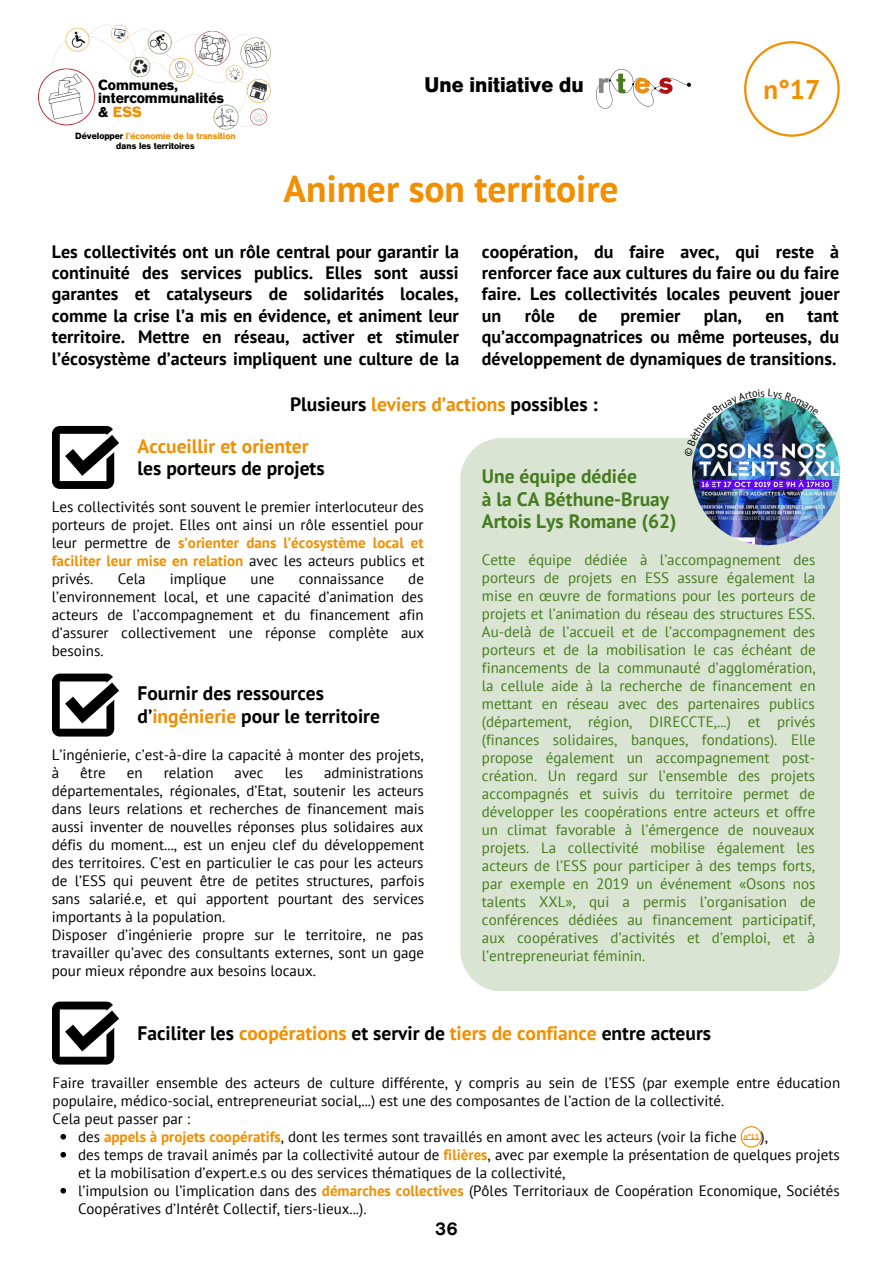
<style>
.page{position:relative;width:893px;height:1264px;background:#fff}
.page>*{position:absolute;margin:0;border:0;box-sizing:border-box;transform-origin:0 0}
.t1{font:700 37.5px "PT Sans";color:#f18f00}
.t2{font:700 27px "PT Sans";color:#f18f00}
.t3{font:700 21px "AG Old Face";color:#000}
.t4{font:700 19.5px/22.5px "PT Sans";color:#000}
.t5{font:700 19.5px/22.5px "PT Sans";color:#457c1f}
.t6{font:700 19.5px "PT Sans";color:#f18f00}
.t7{font:700 18px/21.3px "PT Sans";color:#000;text-align:justify}
.t8{font:500 18px "AG Old Face";color:#000}
.t9{font:15px/18px "PT Sans";color:#000}
.t10{font:15px/18px "PT Sans";color:#457c1f;text-align:justify}
.t11{font:700 14.7px/13.5px "AG Old Face";color:#000}
.t12{font:700 9px/10.5px "AG Old Face";color:#000;text-align:center}
.t13{font:700 7.2px "PT Sans";color:#f18f00}
.s1{color:#f18f00}
.s2{font-weight:700;color:#f18f00}
</style>
<div class="page">
<img style="left:596px;top:70px;width:94px;height:38px">
<svg style="left:744px;top:41px;width:95px;height:96px"></svg>
<svg style="left:60px;top:1133px;width:6px;height:6px"></svg>
<svg style="left:60px;top:1151px;width:6px;height:6px"></svg>
<svg style="left:60px;top:1187px;width:6px;height:6px"></svg>
<svg style="left:740px;top:1126px;width:22px;height:21px"></svg>
<svg style="left:52px;top:426px;width:67px;height:63px"></svg>
<svg style="left:52px;top:673px;width:67px;height:63px"></svg>
<svg style="left:52px;top:1001px;width:67px;height:63px"></svg>
<div style="left:460px;top:438px;width:379px;height:552px;background:#d9e4d2"></div>
<img style="left:692px;top:397px;width:147px;height:148px;border-radius:50%">
<img style="left:38px;top:24px;width:233px;height:106px">
<img style="left:684px;top:397px;width:134px;height:60px">
<p class="t11" style="left:98px;top:79px;width:127px">Communes, intercommunalités &amp; <span class="s1">ESS</span></p>
<p class="t12" style="left:75px;top:131px;width:162px">Développer <span class="s1">l’économie de la transition </span>dans les territoires</p>
<h3 class="t3" style="left:424px;top:77px;width:161px">Une initiative du</h3>
<h2 class="t2" style="left:763px;top:71px;width:59px">n°17</h2>
<h1 class="t1" style="left:283px;top:164px;width:336px">Animer son territoire</h1>
<p class="t7" style="left:52px;top:240px;width:409px">Les collectivités ont un rôle central pour garantir la continuité des services publics. Elles sont aussi garantes et catalyseurs de solidarités locales, comme la crise l’a mis en évidence, et animent leur territoire. Mettre en réseau, activer et stimuler l’écosystème d’acteurs impliquent une culture de la</p>
<p class="t7" style="left:482px;top:240px;width:359px">coopération, du faire avec, qui reste à renforcer face aux cultures du faire ou du faire faire. Les collectivités locales peuvent jouer un</p>
<p class="t7" style="left:524px;top:304px;width:32px">rôle</p>
<p class="t7" style="left:578px;top:304px;width:20px">de</p>
<p class="t7" style="left:620px;top:304px;width:61px">premier</p>
<p class="t7" style="left:703px;top:304px;width:40px">plan,</p>
<p class="t7" style="left:765px;top:304px;width:20px">en</p>
<p class="t7" style="left:482px;top:304px;width:359px;text-indent:326px">tant qu’accompagnatrices ou même porteuses, du développement de dynamiques de transitions.</p>
<h3 class="t4" style="left:290px;top:392px;width:309px">Plusieurs <span class="s1">leviers d’actions</span> possibles :</h3>
<h3 class="t6" style="left:137px;top:433px;width:172px">Accueillir et orienter</h3>
<h3 class="t4" style="left:137px;top:457px;width:189px">les porteurs de projets</h3>
<p class="t9" style="left:52px;top:497px;width:374px;text-align:justify">Les collectivités sont souvent le premier interlocuteur des porteurs de projet. Elles ont ainsi un rôle essentiel pour leur permettre de <span class="s2">s’orienter dans l’écosystème local et faciliter leur mise en relation</span> avec les acteurs publics et privés.</p>
<p class="t9" style="left:118px;top:569px;width:29px">Cela</p>
<p class="t9" style="left:170px;top:569px;width:58px">implique</p>
<p class="t9" style="left:250px;top:569px;width:25px">une</p>
<p class="t9" style="left:299px;top:569px;width:87px">connaissance</p>
<p class="t9" style="left:52px;top:569px;width:374px;text-align:justify;text-indent:356px">de l’environnement local, et une capacité d’animation des acteurs de l’accompagnement et du financement afin d’assurer collectivement une réponse complète aux besoins.</p>
<h3 class="t4" style="left:137px;top:682px;width:244px">Fournir des ressources d’<span class="s1">ingénierie</span> pour le territoire</h3>
<p class="t9" style="left:52px;top:745px;width:373px">L’ingénierie, c’est-à-dire la capacité à monter des projets, à</p>
<p class="t9" style="left:80px;top:763px;width:27px">être</p>
<p class="t9" style="left:127px;top:763px;width:17px">en</p>
<p class="t9" style="left:164px;top:763px;width:51px">relation</p>
<p class="t9" style="left:234px;top:763px;width:31px">avec</p>
<p class="t9" style="left:285px;top:763px;width:20px">les</p>
<p class="t9" style="left:52px;top:763px;width:374px;text-indent:272px">administrations départementales, régionales, d’Etat, soutenir les acteurs dans leurs relations et recherches de financement mais aussi inventer de nouvelles réponses plus solidaires aux défis du moment..., est un enjeu clef du développement des territoires. C’est en particulier le cas pour les acteurs de l’ESS qui peuvent être de petites structures, parfois sans salarié.e, et qui apportent pourtant des services importants à la population.<br>Disposer d’ingénierie propre sur le territoire, ne pas travailler qu’avec des consultants externes, sont un gage pour mieux répondre aux besoins locaux.</p>
<h3 class="t5" style="left:482px;top:465px;width:196px">Une équipe dédiée<br>à la CA Béthune-Bruay<br>Artois Lys Romane (62)</h3>
<p class="t10" style="left:482px;top:550px;width:335px">Cette équipe dédiée à l’accompagnement des porteurs de projets en ESS assure également la mise en œuvre de formations pour les porteurs de projets et l’animation du réseau des structures ESS.<br>Au-delà de l’accueil et de l’accompagnement des porteurs et de la mobilisation le cas échéant de financements de la communauté d’agglomération, la cellule aide à la recherche de financement en mettant en réseau avec des partenaires publics (département, région, DIRECCTE,...) et privés (finances solidaires, banques, fondations). Elle propose également un accompagnement post&shy;création. Un regard sur l’ensemble des projets accompagnés et suivis du territoire permet de développer les coopérations entre acteurs et offre un climat favorable à l’émergence de nouveaux projets. La collectivité mobilise également les acteurs de l’ESS pour participer à des temps forts, par exemple en 2019 un événement «Osons nos talents XXL», qui a permis l’organisation de conférences dédiées au financement participatif, aux coopératives d’activités et d’emploi, et à l’entrepreneuriat féminin.</p>
<h3 class="t4" style="left:137px;top:1021px;width:575px">Faciliter les <span class="s1">coopérations</span> et servir de <span class="s1">tiers de confiance</span> entre acteurs</h3>
<p class="t9" style="left:53px;top:1073px;width:789px">Faire travailler ensemble des acteurs de culture différente, y compris au sein de l’ESS (par exemple entre éducation populaire, médico-social, entrepreneuriat social,...) est une des composantes de l’action de la collectivité.<br>Cela peut passer par :</p>
<p class="t13" style="left:743px;top:1131px;width:17px">n°11</p>
<p class="t9" style="left:78px;top:1127px;width:660px">des <span class="s2">appels à projets coopératifs</span>, dont les termes sont travaillés en amont avec les acteurs (voir la fiche</p>
<p class="t9" style="left:78px;top:1127px;width:763px;text-indent:682px">),<br>des temps de travail animés par la collectivité autour de <span class="s2">filières</span>, avec par exemple la présentation de quelques projets et la mobilisation d’expert.e.s ou des services thématiques de la collectivité,<br>l’impulsion ou l’implication dans des <span class="s2">démarches collectives</span> (Pôles Territoriaux de Coopération Economique, Sociétés Coopératives d’Intérêt Collectif, tiers-lieux...).</p>
<p class="t8" style="left:435px;top:1221px;width:24px">36</p>
</div>
